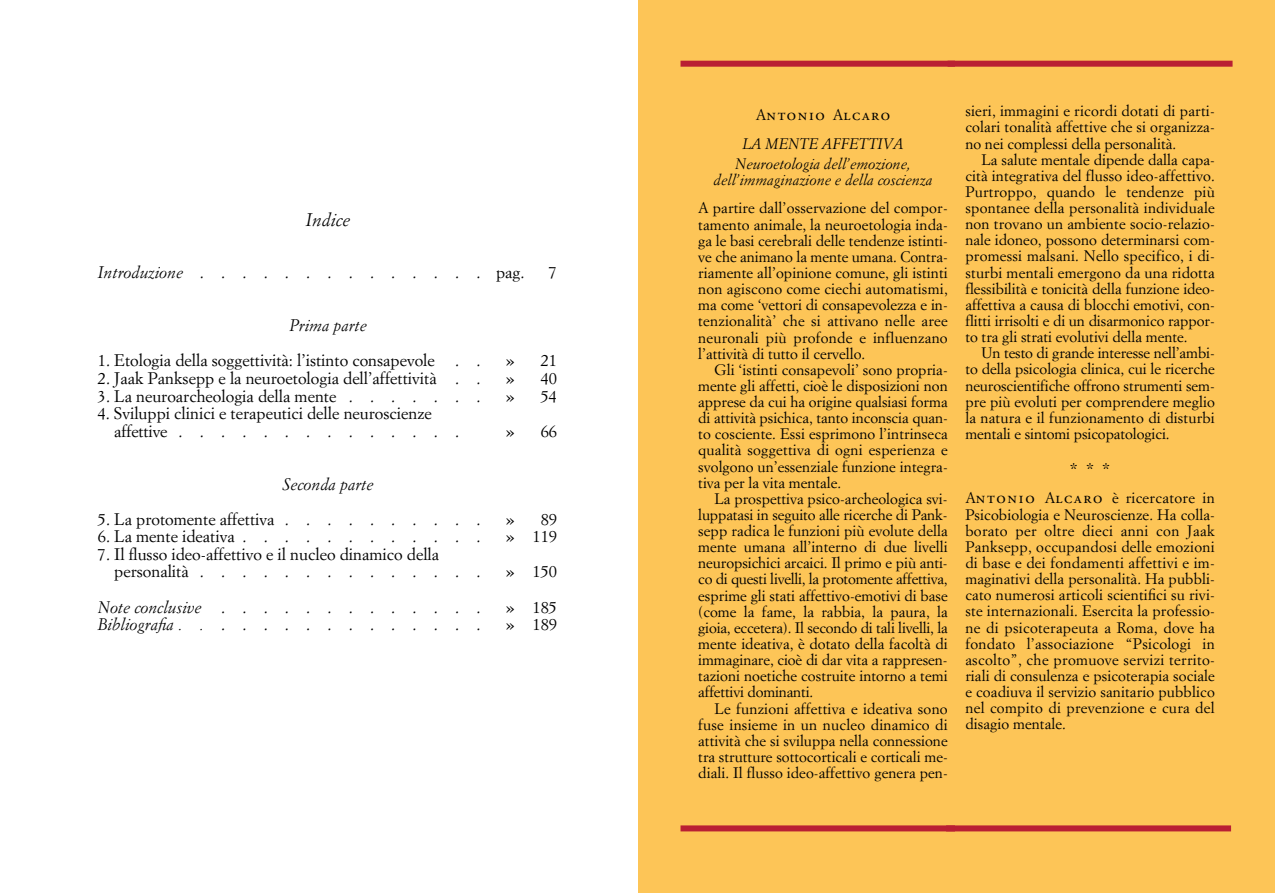
<style>
.page{position:relative;width:1276px;height:893px;background:#fff}
.page>*{position:absolute;margin:0;border:0;box-sizing:border-box;transform-origin:0 0}
.t1{font:italic 18px "Simoncini Garamond Std";color:#000}
.t2{font:16.5px "Simoncini Garamond Std";color:#000}
.t3{font:italic 16.5px "Simoncini Garamond Std";color:#000}
.t4{font:16.5px "Adobe Garamond Exp";letter-spacing:.1em;color:#000}
.t5{font:16.5px "Simoncini Garamond";color:#000}
.t6{font:15px/16.2px "Simoncini Garamond";color:#000;text-align:justify}
.t7{font:italic 15px "Simoncini Garamond";color:#000}
.s1{font-style:italic}
.s2{font-style:normal}
.s3{font-family:"Simoncini Garamond Std";font-size:15px}
.s4{font-family:"Adobe Garamond Exp";font-size:16.5px}
</style>
<div class="page">
<div style="left:638px;top:0;width:318px;height:893px;background:#fdc557"></div>
<div style="left:680px;top:61px;width:285px;height:6px;background:#b91f33"></div>
<div style="left:680px;top:825px;width:285px;height:6px;background:#b91f33"></div>
<div style="left:955px;top:0;width:320px;height:893px;background:#fdc557"></div>
<div style="left:947px;top:61px;width:285px;height:6px;background:#b91f33"></div>
<div style="left:946px;top:825px;width:285px;height:6px;background:#b91f33"></div>
<p class="t1" style="left:306px;top:212px;width:46px">Indice</p>
<p class="t2" style="left:98px;top:266px;width:428px"><span class="s1">Introduzione</span> . . . . . . . . . . . . . . pag.</p>
<p class="t2" style="left:549px;top:266px;width:10px">7</p>
<p class="t3" style="left:289px;top:319px;width:79px">Prima parte</p>
<p class="t2" style="left:98px;top:354px;width:384px">1. Etologia della soggettività: l’istinto consapevole . .</p>
<p class="t2" style="left:506px;top:354px;width:52px">» 21</p>
<p class="t2" style="left:98px;top:371px;width:384px">2. Jaak Panksepp e la neuroetologia dell’affettività . .</p>
<p class="t2" style="left:506px;top:371px;width:52px">» 40</p>
<p class="t2" style="left:98px;top:389px;width:384px">3. La neuroarcheologia della mente . . . . . . .</p>
<p class="t2" style="left:506px;top:389px;width:52px">» 54</p>
<p class="t2" style="left:98px;top:406px;width:335px">4. Sviluppi clinici e terapeutici delle neuroscienze</p>
<p class="t2" style="left:114px;top:424px;width:346px">affettive . . . . . . . . . . . . . .</p>
<p class="t2" style="left:506px;top:424px;width:52px">» 66</p>
<p class="t3" style="left:283px;top:477px;width:92px">Seconda parte</p>
<p class="t2" style="left:98px;top:512px;width:384px">5. La protomente affettiva . . . . . . . . . .</p>
<p class="t2" style="left:506px;top:512px;width:52px">» 89</p>
<p class="t2" style="left:98px;top:530px;width:384px">6. La mente ideativa . . . . . . . . . . . .</p>
<p class="t2" style="left:506px;top:530px;width:52px">» 119</p>
<p class="t2" style="left:98px;top:547px;width:343px">7. Il flusso ideo-affettivo e il nucleo dinamico della</p>
<p class="t2" style="left:114px;top:565px;width:368px">personalità . . . . . . . . . . . . . .</p>
<p class="t2" style="left:506px;top:565px;width:52px">» 150</p>
<p class="t3" style="left:98px;top:600px;width:384px">Note conclusive <span class="s2">. . . . . . . . . . . . .</span></p>
<p class="t2" style="left:506px;top:600px;width:52px">» 185</p>
<p class="t3" style="left:98px;top:617px;width:384px">Bibliografia . . <span class="s2">. . . . . . . . . . . . .</span></p>
<p class="t2" style="left:506px;top:617px;width:52px">» 189</p>
<p class="t4" style="left:756px;top:105px;width:136px"><span class="s3">A</span>ntonio <span class="s3">A</span>lcaro</p>
<p class="t7" style="left:742px;top:137px;width:163px">LA MENTE AFFETTIVA</p>
<p class="t7" style="left:735px;top:158px;width:177px">Neuroetologia dell’emozione,</p>
<p class="t7" style="left:713px;top:174px;width:220px">dell’immaginazione e della coscienza</p>
<p class="t6" style="left:698px;top:201px;width:251px">A partire dall’osservazione del compor&shy;tamento animale, la neuroetologia inda&shy;ga le basi cerebrali delle tendenze istinti&shy;ve che animano la mente umana. Contra&shy;riamente all’opinione comune, gli istinti non agiscono come ciechi automatismi, ma come ‘vettori di consapevolezza e in&shy;tenzionalità’ che si attivano nelle aree neuronali più profonde e influenzano l’attività di tutto il cervello.</p>
<p class="t6" style="left:698px;top:363px;width:251px;text-indent:16px">Gli ‘istinti consapevoli’ sono propria&shy;mente gli affetti, cioè le disposizioni non apprese da cui ha origine qualsiasi forma di attività psichica, tanto inconscia quan&shy;to cosciente. Essi esprimono l’intrinseca qualità soggettiva di ogni esperienza e svolgono un’essenziale funzione integra&shy;tiva per la vita mentale.</p>
<p class="t6" style="left:698px;top:492px;width:251px;text-indent:16px">La prospettiva psico-archeologica svi&shy;luppatasi in seguito alle ricerche di Pank - sepp radica le funzioni più evolute della mente umana all’interno di due livelli neuropsichici arcaici. Il primo e più anti&shy;co di questi livelli, la protomente affettiva, esprime gli stati affettivo-emotivi di base (come la fame, la rabbia, la paura, la gioia, eccetera). Il secondo di tali livelli, la mente ideativa, è dotato della facoltà di immaginare, cioè di dar vita a rappresen&shy;tazioni noetiche costruite intorno a temi affettivi dominanti.</p>
<p class="t6" style="left:698px;top:701px;width:251px;text-indent:16px">Le funzioni affettiva e ideativa sono fuse insieme in un nucleo dinamico di attività che si sviluppa nella connessione tra strutture sottocorticali e corticali me&shy;diali. Il flusso ideo-affettivo genera pen-</p>
<p class="t6" style="left:965px;top:104px;width:251px">sieri, immagini e ricordi dotati di parti&shy;colari tonalità affettive che si organizza&shy;no nei complessi della personalità.</p>
<p class="t6" style="left:965px;top:152px;width:251px;text-indent:16px">La salute mentale dipende dalla capa&shy;cità integrativa del flusso ideo-affettivo.<br>Purtroppo, quando le tendenze più spontanee della personalità individuale non trovano un ambiente socio-relazio&shy;nale idoneo, possono determinarsi com&shy;promessi malsani. Nello specifico, i di&shy;sturbi mentali emergono da una ridotta flessibilità e tonicità della funzione ideo&shy;affettiva a causa di blocchi emotivi, con&shy;flitti irrisolti e di un disarmonico rappor&shy;to tra gli strati evolutivi della mente.</p>
<p class="t6" style="left:965px;top:346px;width:251px;text-indent:16px">Un testo di grande interesse nell’ambi&shy;to della psicologia clinica, cui le ricerche neuroscientifiche offrono strumenti sem&shy;pre più evoluti per comprendere meglio la natura e il funzionamento di disturbi mentali e sintomi psicopatologici.</p>
<p class="t5" style="left:1070px;top:462px;width:42px">* * *</p>
<p class="t6" style="left:965px;top:491px;width:251px">A<span class="s4">ntonio</span> A<span class="s4">lcaro</span> è ricercatore in Psicobiologia e Neuroscienze. Ha colla&shy;borato per oltre dieci anni con Jaak Pank sepp, occupandosi delle emozioni di base e dei fondamenti affettivi e im&shy;maginativi della personalità. Ha pubbli&shy;cato numerosi articoli scientifici su rivi&shy;ste internazionali. Esercita la professio&shy;ne di psicoterapeuta a Roma, dove ha fondato l’associazione “Psicologi in ascolto”, che promuove servizi territo&shy;riali di consulenza e psicoterapia sociale e coadiuva il servizio sanitario pubblico nel compito di prevenzione e cura del disagio mentale.</p>
</div>
